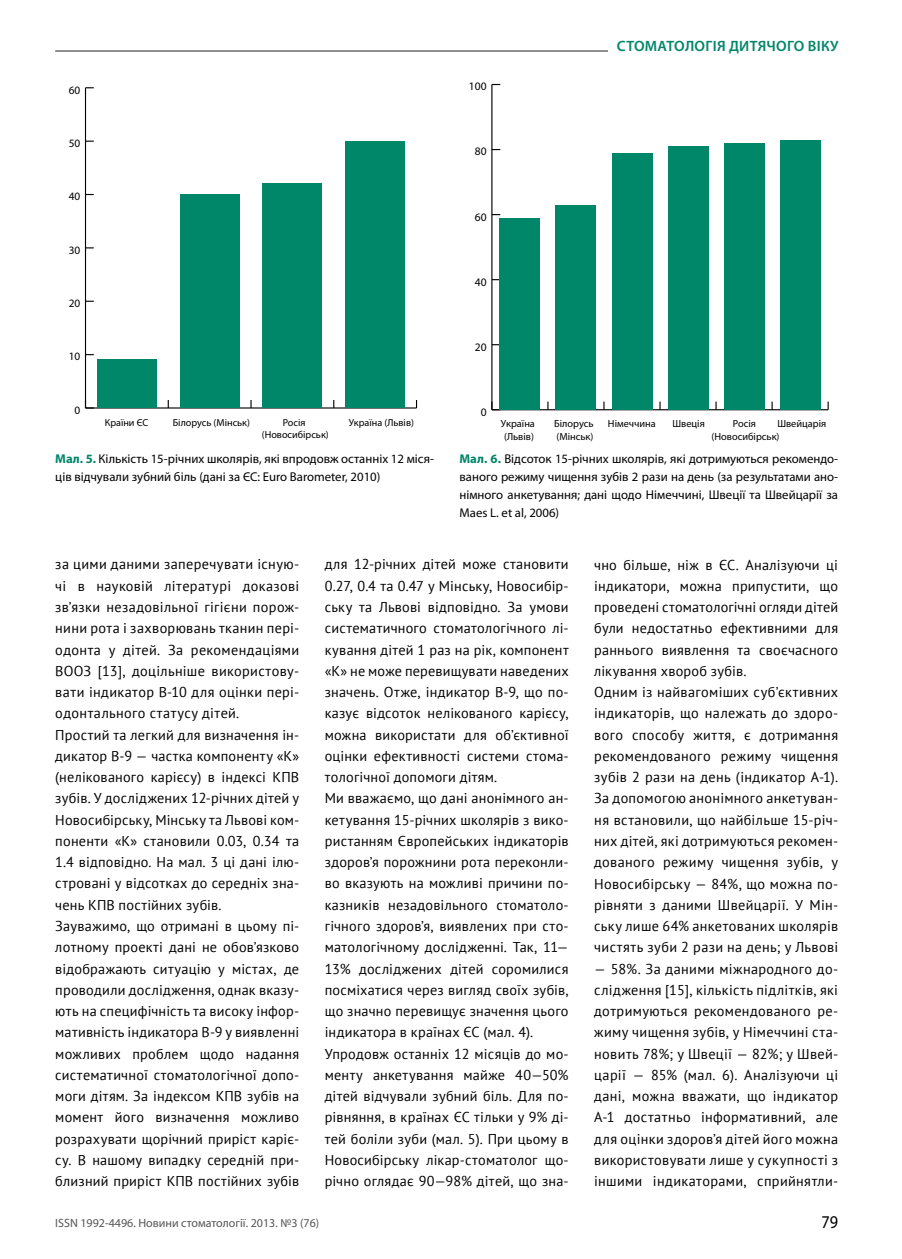
<style>
.page{position:relative;width:902px;height:1259px;background:#fff}
.page>*{position:absolute;margin:0;border:0;box-sizing:border-box;transform-origin:0 0}
.t1{font:18px "Myriad Pro";color:#000;scale:.9 1}
.t2{font:600 15px "Myriad Pro";letter-spacing:.02em;color:#008669}
.t3{font:14.25px/21.3px "PT Sans";letter-spacing:.02em;color:#000}
.t4{font:12.75px/18px "Myriad Pro";color:#000}
.t5{font:12px "Myriad Pro";color:#565656}
.t6{font:11.55px "Myriad Pro";color:#000}
.t7{font:11.25px "Myriad Pro";color:#000}
.t8{font:10.35px/12.5px "Myriad Pro";color:#000}
.t9{font:10.2px "Myriad Pro";color:#000}
.s1{font-weight:700;color:#008669}
</style>
<div class="page">
<hr style="left:55px;top:50px;width:756px;height:2px;background:#878786">
<div style="left:608px;top:40px;width:230px;height:20px;background:#fff"></div>
<hr style="left:85px;top:407px;width:331px;height:1px;background:#000">
<hr style="left:85px;top:88px;width:1px;height:320px;background:#000">
<svg style="left:86px;top:400px;width:8px;height:8px"></svg>
<div style="left:97px;top:360px;width:60px;height:48px;background:#008669"></div>
<div style="left:180px;top:194px;width:59px;height:214px;background:#008669"></div>
<div style="left:262px;top:184px;width:60px;height:224px;background:#008669"></div>
<div style="left:345px;top:141px;width:60px;height:267px;background:#008669"></div>
<hr style="left:492px;top:409px;width:336px;height:1px;background:#000">
<hr style="left:491px;top:84px;width:1px;height:326px;background:#000">
<svg style="left:491px;top:401px;width:2px;height:9px"></svg>
<div style="left:499px;top:218px;width:41px;height:192px;background:#008669"></div>
<div style="left:555px;top:205px;width:41px;height:205px;background:#008669"></div>
<div style="left:611px;top:153px;width:41px;height:257px;background:#008669"></div>
<div style="left:667px;top:146px;width:41px;height:264px;background:#008669"></div>
<div style="left:723px;top:143px;width:41px;height:267px;background:#008669"></div>
<div style="left:779px;top:140px;width:41px;height:270px;background:#008669"></div>
<p class="t7" style="left:69px;top:83px;width:13px">60</p>
<p class="t7" style="left:69px;top:136px;width:13px">50</p>
<p class="t7" style="left:69px;top:190px;width:13px">40</p>
<p class="t7" style="left:69px;top:243px;width:13px">30</p>
<p class="t7" style="left:69px;top:296px;width:13px">20</p>
<p class="t7" style="left:69px;top:350px;width:13px">10</p>
<p class="t7" style="left:74px;top:403px;width:7px">0</p>
<p class="t9" style="left:105px;top:416px;width:45px">Країни ЄС</p>
<p class="t9" style="left:173px;top:416px;width:79px">Білорусь (Мінськ)</p>
<p class="t9" style="left:283px;top:416px;width:24px">Росія</p>
<p class="t9" style="left:349px;top:416px;width:67px">Україна (Львів)</p>
<p class="t9" style="left:262px;top:428px;width:68px">(Новосибірськ)</p>
<p class="t6" style="left:469px;top:79px;width:19px">100</p>
<p class="t6" style="left:475px;top:144px;width:13px">80</p>
<p class="t6" style="left:475px;top:209px;width:13px">60</p>
<p class="t6" style="left:475px;top:274px;width:13px">40</p>
<p class="t2" style="left:617px;top:38px;width:223px">стоматологія дитячого віку</p>
<p class="t2" style="left:617px;top:38px;width:222px">Терапевтична стоматологія</p>
<p class="t6" style="left:475px;top:340px;width:13px">20</p>
<p class="t6" style="left:480px;top:405px;width:7px">0</p>
<p class="t8" style="left:711px;top:417px;width:116px;text-indent:66px">Швейцарія (Новосибірськ)</p>
<p class="t8" style="left:501px;top:417px;width:35px;text-align:center">Україна (Львів)</p>
<p class="t8" style="left:554px;top:417px;width:41px">Білорусь (Мінськ)</p>
<p class="t8" style="left:608px;top:417px;width:49px">Німеччина</p>
<p class="t8" style="left:672px;top:417px;width:34px">Швеція</p>
<p class="t8" style="left:732px;top:417px;width:25px">Росія</p>
<p class="t4" style="left:55px;top:449px;width:380px"><span class="s1">Мал. 5.</span> Кількість 15-річних школярів, які впродовж останніх 12 міся&shy;ців відчували зубний біль (дані за ЄС: Euro Barometer, 2010)</p>
<p class="t4" style="left:459px;top:449px;width:380px;text-align:justify"><span class="s1">Мал. 6.</span> Відсоток 15-річних школярів, які дотримуються рекомендо&shy;ваного режиму чищення зубів 2 рази на день (за результатами ано&shy;німного анкетування; дані щодо Німеччині, Швеції та Швейцарії за Maes L. et al, 2006)</p>
<p class="t3" style="left:55px;top:553px;width:245px">за цими даними заперечувати існую&shy;чі в науковій літературі доказові зв’язки незадовільної гігієни порож&shy;нини рота і захворювань тканин пері&shy;одонта у дітей. За рекомендаціями ВООЗ [13], доцільніше використову&shy;вати індикатор В-10 для оцінки пері&shy;одонтального статусу дітей.<br>Простий та легкий для визначення ін&shy;дикатор В-9 — частка компоненту «К» (нелікованого карієсу) в індексі КПВ зубів. У досліджених 12-річних дітей у Новосибірську, Мінську та Львові ком&shy;поненти «К» становили 0.03, 0.34 та 1.4 відповідно. На мал. 3 ці дані ілю&shy;стровані у відсотках до середніх зна&shy;чень КПВ постійних зубів.<br>Зауважимо, що отримані в цьому пі&shy;лотному проекті дані не обов’язково відображають ситуацію у містах, де проводили дослідження, однак вказу&shy;ють на специфічність та високу інфор&shy;мативність індикатора В-9 у виявленні можливих проблем щодо надання систематичної стоматологічної допо&shy;моги дітям. За індексом КПВ зубів на момент його визначення можливо розрахувати щорічний приріст каріє&shy;су. В нашому випадку середній при&shy;близний приріст КПВ постійних зубів</p>
<p class="t3" style="left:325px;top:553px;width:245px">для 12-річних дітей може становити 0.27, 0.4 та 0.47 у Мінську, Новосибір&shy;ську та Львові відповідно. За умови систематичного стоматологічного лі&shy;кування дітей 1 раз на рік, компонент «К» не може перевищувати наведених значень. Отже, індикатор В-9, що по&shy;казує відсоток нелікованого карієсу, можна використати для об’єктивної оцінки ефективності системи стома&shy;тологічної допомоги дітям.<br>Ми вважаємо, що дані анонімного ан&shy;кетування 15-річних школярів з вико&shy;ристанням Європейських індикаторів здоров’я порожнини рота переконли&shy;во вказують на можливі причини по&shy;казників незадовільного стоматоло&shy;гічного здоров’я, виявлених при сто&shy;матологічному дослідженні. Так, 11— 13% досліджених дітей соромилися посміхатися через вигляд своїх зубів, що значно перевищує значення цього індикатора в країнах ЄС (мал. 4).<br>Упродовж останніх 12 місяців до мо&shy;менту анкетування майже 40—50% дітей відчували зубний біль. Для по&shy;рівняння, в країнах ЄС тільки у 9% ді&shy;тей боліли зуби (мал. 5). При цьому в Новосибірську лікар-стоматолог що&shy;річно оглядає 90—98% дітей, що зна-</p>
<p class="t3" style="left:594px;top:553px;width:245px">чно більше, ніж в ЄС. Аналізуючи ці індикатори, можна припустити, що проведені стоматологічні огляди дітей були недостатньо ефективними для раннього виявлення та своєчасного лікування хвороб зубів.<br>Одним із найвагоміших суб’єктивних індикаторів, що належать до здоро&shy;вого способу життя, є дотримання рекомендованого режиму чищення зубів 2 рази на день (індикатор А-1).<br>За допомогою анонімного анкетуван&shy;ня встановили, що найбільше 15-річ&shy;них дітей, які дотримуються рекомен&shy;дованого режиму чищення зубів, у Новосибірську — 84%, що можна по&shy;рівняти з даними Швейцарії. У Мін&shy;ську лише 64% анкетованих школярів чистять зуби 2 рази на день; у Львові</p>
<p class="t3" style="left:594px;top:957px;width:245px;text-align:justify">— 58%. За даними міжнародного до&shy;слідження [15], кількість підлітків, які дотримуються рекомендованого ре&shy;жиму чищення зубів, у Німеччині ста&shy;новить 78%; у Швеції — 82%; у Швей&shy;царії — 85% (мал. 6). Аналізуючи ці дані, можна вважати, що індикатор А-1 достатньо інформативний, але для оцінки здоров’я дітей його можна використовувати лише у сукупності з іншими індикаторами, сприйнятли-</p>
<p class="t5" style="left:55px;top:1215px;width:265px">ISSN 1992-4496. Новини стоматології. 2013. №3 (76)</p>
<p class="t1" style="left:821px;top:1211px;width:20px">79</p>
</div>
